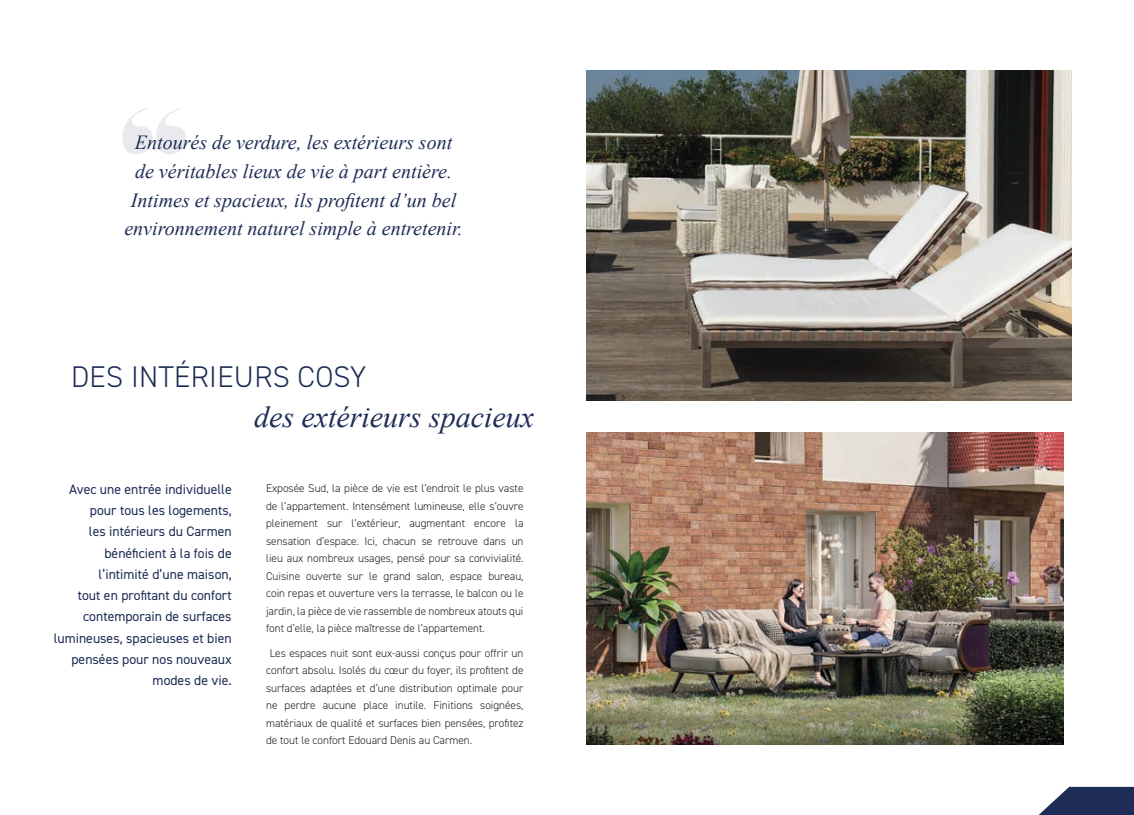
<style>
.page{position:relative;width:1134px;height:815px;background:#fff}
.page>*{position:absolute;margin:0;border:0;box-sizing:border-box;transform-origin:0 0}
.t1{font:italic 30px "Times New Roman";color:#1e2d56}
.t2{font:300 30px "DIN2014";letter-spacing:.01em;color:#1e2d56}
.t3{font:italic 20px/28.8px "Times New Roman";color:#1e2d56;text-align:center}
.t4{font:13.75px/21.2px "DIN2014";color:#1e2d56;text-align:right}
.t5{font:300 11.25px/17.5px "DIN2014";color:#1d1d1b;text-align:justify}
</style>
<div class="page">
<svg style="left:1038px;top:787px;width:96px;height:28px"></svg>
<svg style="left:122px;top:108px;width:64px;height:46px"></svg>
<img style="left:587px;top:71px;width:485px;height:329px">
<img style="left:587px;top:432px;width:476px;height:312px">
<h2 class="t3" style="left:124px;top:128px;width:340px">Entourés de verdure, les extérieurs sont de véritables lieux de vie à part entière.<br>Intimes et spacieux, ils profitent d’un bel environnement naturel simple à entretenir.</h2>
<h1 class="t2" style="left:71px;top:358px;width:297px">DES INTÉRIEURS COSY</h1>
<p class="t4" style="left:54px;top:478px;width:179px">Avec une entrée individuelle pour tous les logements,<br>les intérieurs du Carmen bénéficient à la fois de l’intimité d’une maison,<br>tout en profitant du confort contemporain de surfaces lumineuses, spacieuses et bien pensées pour nos nouveaux modes de vie.</p>
<h1 class="t1" style="left:254px;top:396px;width:281px">des extérieurs spacieux</h1>
<p class="t5" style="left:266px;top:479px;width:259px">Exposée Sud, la pièce de vie est l’endroit le plus vaste de l’appartement. Intensément lumineuse, elle s’ouvre pleinement sur l’extérieur, augmentant encore la sensation d’espace. Ici, chacun se retrouve dans un lieu aux nombreux usages, pensé pour sa convivialité.<br>Cuisine ouverte sur le grand salon, espace bureau, coin repas et ouverture vers la terrasse, le balcon ou le jardin, la pièce de vie rassemble de nombreux atouts qui font d’elle, la pièce maîtresse de l’appartement.</p>
<p class="t5" style="left:266px;top:644px;width:259px;text-indent:4px">Les espaces nuit sont eux-aussi conçus pour offrir un confort absolu. Isolés du cœur du foyer, ils profitent de surfaces adaptées et d’une distribution optimale pour ne perdre aucune place inutile. Finitions soignées, matériaux de qualité et surfaces bien pensées, profitez de tout le confort Edouard Denis au Carmen.</p>
</div>
